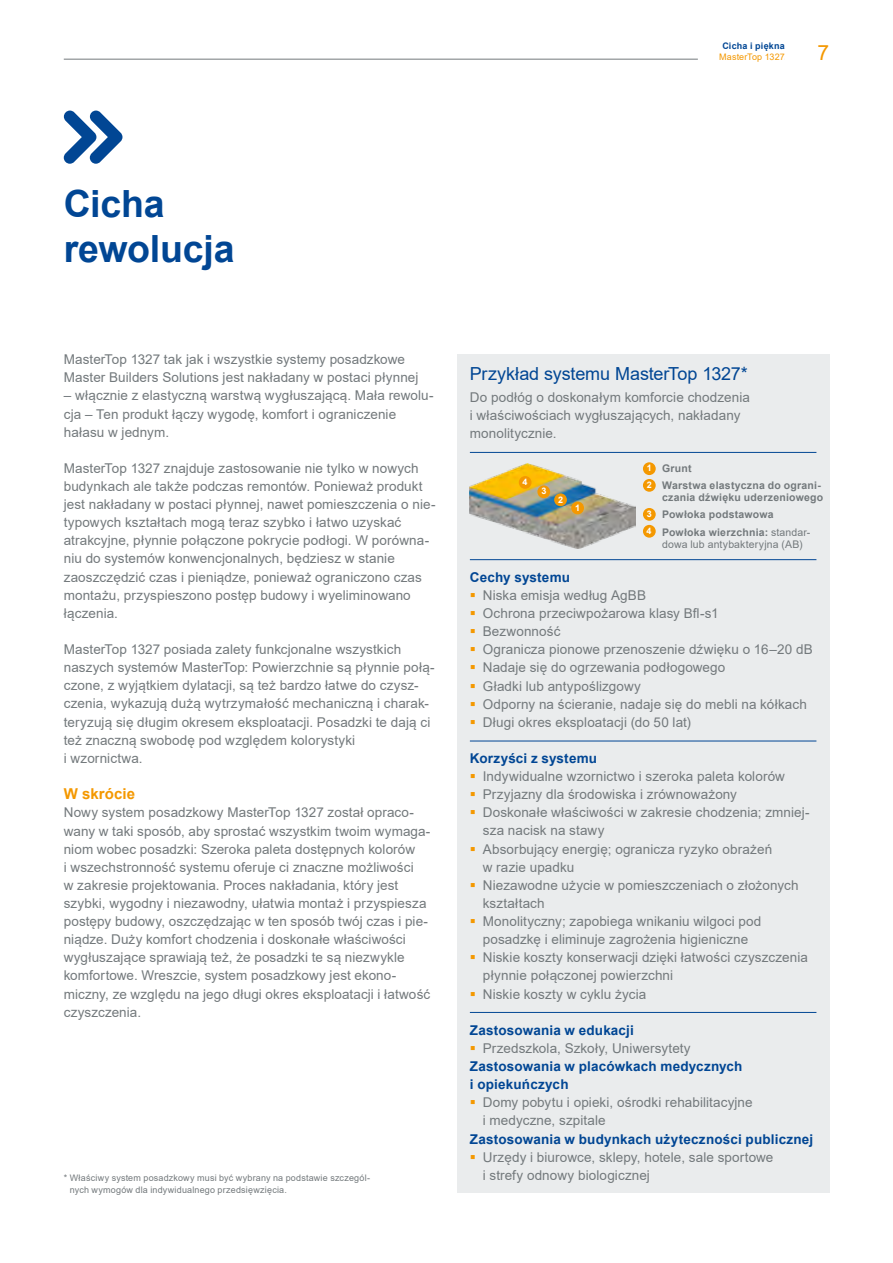
<style>
.page{position:relative;width:893px;height:1263px;background:#fff}
.page>*{position:absolute;margin:0;border:0;box-sizing:border-box;transform-origin:0 0}
.t1{font:700 37.5px/45px "Arial";letter-spacing:-.005em;color:#014694}
.t2{font:21px "Arial";color:#f49800}
.t3{font:18px "Arial";letter-spacing:-.01em;color:#014694}
.t4{font:700 15px "Arial";letter-spacing:.01em;color:#f49800}
.t5{font:13.5px/18.1px "Arial";letter-spacing:.01em;color:#73797c}
.t6{font:700 13.5px/18.1px "Arial";letter-spacing:.015em;color:#014694}
.t7{font:700 10.5px/17.1px "Arial";letter-spacing:.02em;color:#73797c}
.t8{font:10.5px "Arial";letter-spacing:.015em;color:#73797c}
.t9{font:9px/12px "Arial";letter-spacing:.02em;color:#73797c}
.t10{font:9px "Arial";letter-spacing:.015em;color:#f49800}
.t11{font:700 9px "Arial";letter-spacing:.025em;color:#014694}
.t12{font:700 9px/17px "Arial";color:#fff}
.s1{font-weight:400}
.s2{color:#f49800}
.s3{font-weight:400;color:#73797c}
</style>
<div class="page">
<hr style="left:64px;top:59px;width:721px;height:1px;background:#73797c">
<div style="left:698px;top:57px;width:87px;height:5px;background:#fff"></div>
<div style="left:457px;top:354px;width:372px;height:838px;background:#eaeced"></div>
<hr style="left:470px;top:559px;width:346px;height:1px;background:#014694">
<hr style="left:470px;top:741px;width:346px;height:1px;background:#014694">
<hr style="left:470px;top:1012px;width:346px;height:1px;background:#014694">
<hr style="left:470px;top:452px;width:346px;height:1px;background:#014694">
<img style="left:470px;top:463px;width:166px;height:85px">
<div style="left:643px;top:462px;width:13px;height:13px;background:#f49800;border-radius:50%"></div>
<div style="left:643px;top:479px;width:13px;height:13px;background:#f49800;border-radius:50%"></div>
<div style="left:643px;top:508px;width:13px;height:13px;background:#f49800;border-radius:50%"></div>
<div style="left:643px;top:525px;width:13px;height:13px;background:#f49800;border-radius:50%"></div>
<svg style="left:64px;top:111px;width:58px;height:53px"></svg>
<div style="left:571px;top:502px;width:13px;height:12px;background:#f49800;border-radius:50%"></div>
<div style="left:554px;top:493px;width:13px;height:13px;background:#f49800;border-radius:50%"></div>
<div style="left:537px;top:485px;width:13px;height:13px;background:#f49800;border-radius:50%"></div>
<div style="left:519px;top:476px;width:12px;height:13px;background:#f49800;border-radius:50%"></div>
<p class="t11" style="left:722px;top:40px;width:64px">Cicha i piękna</p>
<p class="t10" style="left:719px;top:50px;width:67px">MasterTop 1327</p>
<h2 class="t2" style="left:817px;top:38px;width:13px">7</h2>
<h1 class="t1" style="left:64px;top:182px;width:172px">Cicha rewolucja</h1>
<p class="t5" style="left:64px;top:350px;width:356px">MasterTop 1327 tak jak i wszystkie systemy posadzkowe<br>Master Builders Solutions jest nakładany w postaci płynnej</p>
<p class="t5" style="left:64px;top:386px;width:371px">– włącznie z elastyczną warstwą wygłuszającą. Mała rewolu&shy;cja – Ten produkt łączy wygodę, komfort i ograniczenie hałasu w jednym.</p>
<p class="t5" style="left:64px;top:459px;width:373px">MasterTop 1327 znajduje zastosowanie nie tylko w nowych budynkach ale także podczas remontów. Ponieważ produkt jest nakładany w postaci płynnej, nawet pomieszczenia o nie&shy;typowych kształtach mogą teraz szybko i łatwo uzyskać atrakcyjne, płynnie połączone pokrycie podłogi. W porówna&shy;niu do systemów konwencjonalnych, będziesz w stanie zaoszczędzić czas i pieniądze, ponieważ ograniczono czas montażu, przyspieszono postęp budowy i wyeliminowano łączenia.</p>
<p class="t5" style="left:64px;top:640px;width:372px">MasterTop 1327 posiada zalety funkcjonalne wszystkich naszych systemów MasterTop: Powierzchnie są płynnie połą&shy;czone, z wyjątkiem dylatacji, są też bardzo łatwe do czysz&shy;czenia, wykazują dużą wytrzymałość mechaniczną i charak&shy;teryzują się długim okresem eksploatacji. Posadzki te dają ci też znaczną swobodę pod względem kolorystyki<br>i wzornictwa.</p>
<p class="t4" style="left:64px;top:783px;width:73px">W skrócie</p>
<p class="t5" style="left:64px;top:803px;width:368px">Nowy system posadzkowy MasterTop 1327 został opraco&shy;wany w taki sposób, aby sprostać wszystkim twoim wymaga&shy;niom wobec posadzki: Szeroka paleta dostępnych kolorów<br>i wszechstronność systemu oferuje ci znaczne możliwości<br>w zakresie projektowania. Proces nakładania, który jest szybki, wygodny i niezawodny, ułatwia montaż i przyspiesza postępy budowy, oszczędzając w ten sposób twój czas i pie&shy;niądze. Duży komfort chodzenia i doskonałe właściwości wygłuszające sprawiają też, że posadzki te są niezwykle komfortowe. Wreszcie, system posadzkowy jest ekono&shy;miczny, ze względu na jego długi okres eksploatacji i łatwość czyszczenia.</p>
<p class="t9" style="left:70px;top:1171px;width:302px;text-indent:-6px">* Właściwy system posadzkowy musi być wybrany na podstawie szczegól&shy;nych wymogów dla indywidualnego przedsięwzięcia.</p>
<h3 class="t3" style="left:470px;top:361px;width:280px">Przykład systemu MasterTop 1327*</h3>
<p class="t5" style="left:470px;top:388px;width:282px">Do podłóg o doskonałym komforcie chodzenia i właściwościach wygłuszających, nakładany monolitycznie.</p>
<p class="t12" style="left:522px;top:473px;width:7px">4</p>
<p class="t12" style="left:541px;top:483px;width:7px">3</p>
<p class="t12" style="left:558px;top:491px;width:7px">2</p>
<p class="t12" style="left:575px;top:499px;width:7px">1</p>
<p class="t12" style="left:647px;top:460px;width:7px">1<br>2</p>
<p class="t12" style="left:646px;top:505px;width:7px">3<br>4</p>
<p class="t7" style="left:662px;top:460px;width:160px">Grunt<br>Warstwa elastyczna do ograni-</p>
<p class="t7" style="left:662px;top:489px;width:163px">czania dźwięku uderzeniowego<br>Powłoka podstawowa<br>Powłoka wierzchnia: <span class="s1">standar-</span></p>
<p class="t8" style="left:662px;top:537px;width:142px">dowa lub antybakteryjna (AB)</p>
<p class="t6" style="left:470px;top:568px;width:102px">Cechy systemu</p>
<p class="t5" style="left:470px;top:586px;width:178px"><span class="s2">▪</span> Niska emisja według AgBB</p>
<p class="t5" style="left:470px;top:604px;width:250px"><span class="s2">▪</span> Ochrona przeciwpożarowa klasy Bfl-s1</p>
<p class="t5" style="left:470px;top:622px;width:92px"><span class="s2">▪</span> Bezwonność</p>
<p class="t5" style="left:470px;top:640px;width:344px"><span class="s2">▪</span> Ogranicza pionowe przenoszenie dźwięku o 16–20 dB</p>
<p class="t5" style="left:470px;top:658px;width:257px"><span class="s2">▪</span> Nadaje się do ogrzewania podłogowego</p>
<p class="t5" style="left:470px;top:677px;width:173px"><span class="s2">▪</span> Gładki lub antypoślizgowy</p>
<p class="t5" style="left:470px;top:695px;width:339px"><span class="s2">▪</span> Odporny na ścieranie, nadaje się do mebli na kółkach</p>
<p class="t5" style="left:470px;top:713px;width:223px"><span class="s2">▪</span> Długi okres eksploatacji (do 50 lat)</p>
<p class="t6" style="left:470px;top:749px;width:129px">Korzyści z systemu</p>
<p class="t5" style="left:470px;top:767px;width:317px"><span class="s2">▪</span> Indywidualne wzornictwo i szeroka paleta kolorów</p>
<p class="t5" style="left:470px;top:785px;width:269px"><span class="s2">▪</span> Przyjazny dla środowiska i zrównoważony</p>
<p class="t5" style="left:483px;top:803px;width:328px;text-indent:-13px"><span class="s2">▪</span> Doskonałe właściwości w zakresie chodzenia; zmniej&shy;sza nacisk na stawy</p>
<p class="t5" style="left:483px;top:840px;width:291px;text-indent:-13px"><span class="s2">▪</span> Absorbujący energię; ogranicza ryzyko obrażeń w razie upadku</p>
<p class="t5" style="left:483px;top:876px;width:317px;text-indent:-13px"><span class="s2">▪</span> Niezawodne użycie w pomieszczeniach o złożonych kształtach</p>
<p class="t5" style="left:470px;top:912px;width:293px;text-align:center"><span class="s2">▪</span> Monolityczny; zapobiega wnikaniu wilgoci pod posadzkę i eliminuje zagrożenia higieniczne</p>
<p class="t5" style="left:483px;top:948px;width:327px;text-indent:-13px"><span class="s2">▪</span> Niskie koszty konserwacji dzięki łatwości czyszczenia płynnie połączonej powierzchni</p>
<p class="t5" style="left:470px;top:985px;width:178px"><span class="s2">▪</span> Niskie koszty w cyklu życia</p>
<p class="t6" style="left:470px;top:1021px;width:165px">Zastosowania w edukacji</p>
<p class="t6" style="left:470px;top:1039px;width:274px"><span class="s2">▪</span> <span class="s3">Przedszkola, Szkoły, Uniwersytety<br></span>Zastosowania w placówkach medycznych i opiekuńczych</p>
<p class="t5" style="left:483px;top:1093px;width:271px;text-indent:-13px"><span class="s2">▪</span> Domy pobytu i opieki, ośrodki rehabilitacyjne i medyczne, szpitale</p>
<p class="t6" style="left:470px;top:1130px;width:345px">Zastosowania w budynkach użyteczności publicznej</p>
<p class="t5" style="left:483px;top:1148px;width:292px;text-indent:-13px"><span class="s2">▪</span> Urzędy i biurowce, sklepy, hotele, sale sportowe i strefy odnowy biologicznej</p>
</div>
